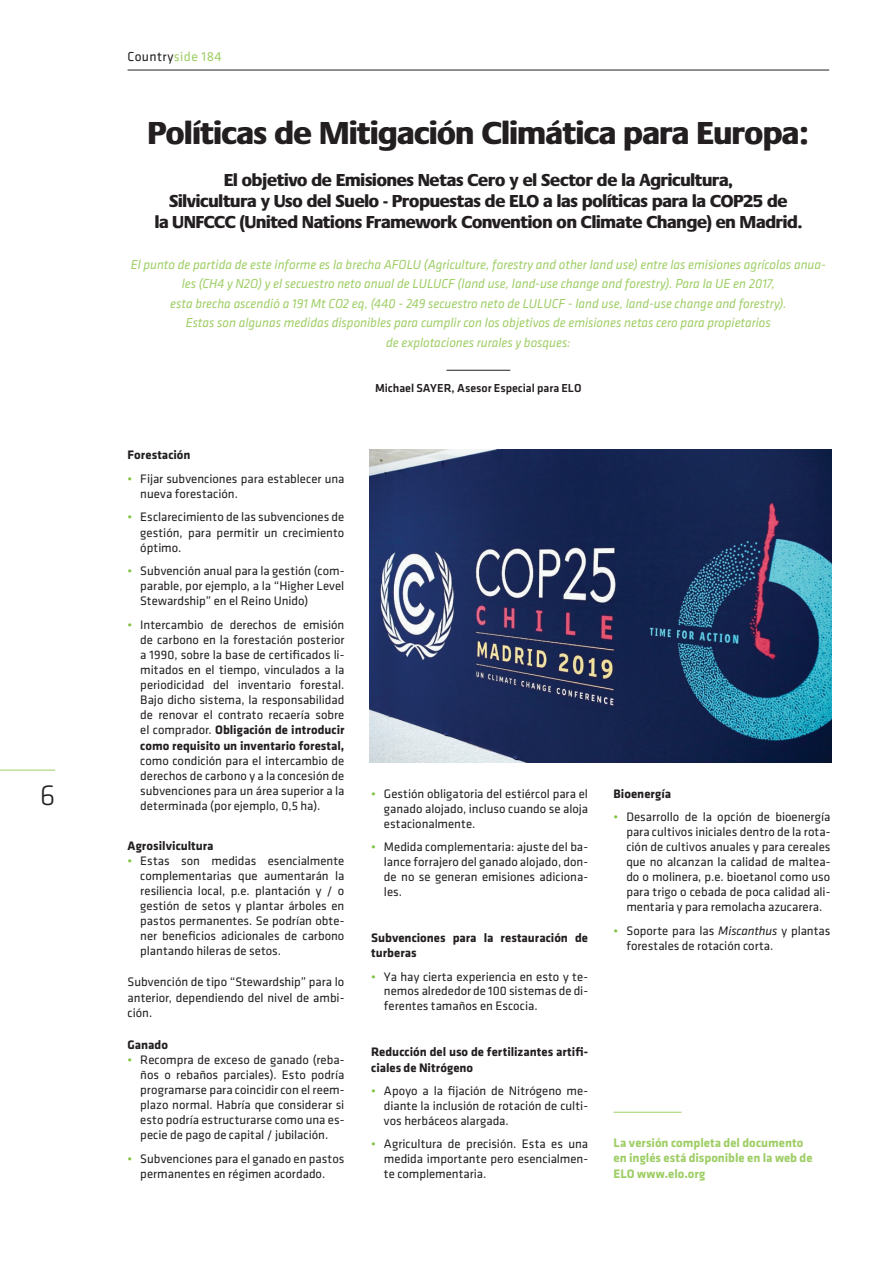
<style>
.page{position:relative;width:893px;height:1263px;background:#fff}
.page>*{position:absolute;margin:0;border:0;box-sizing:border-box;transform-origin:0 0}
.Default{font:800 33px "Praxis";letter-spacing:-.01em;color:#231f20}
.t1{font:300 30px "Klavika";color:#231f20}
.Default-2{font:800 18px/21px "Praxis";letter-spacing:-.01em;color:#231f20;text-align:center}
.GR_TITEL{font:italic 13.5px/19.5px "Klavika";letter-spacing:-.005em;color:#9fce66;text-align:center}
.t2{font:13.5px "Klavika";letter-spacing:.03em;color:#231f20}
.List_Paragraph{font:12.75px/15px "Klavika";color:#231f20;text-align:justify}
.t3{font:700 12.75px/15.5px "Klavika";color:#231f20}
.t4{font:700 12.75px/15.6px "Klavika";color:#9fce66}
.t5{font:500 12px "Klavika";color:#231f20}
.s1{color:#9fce66}
.s2{color:#7fc241}
.s3{font-weight:700}
.s4{font-style:italic}
</style>
<div class="page">
<hr style="left:0;top:770px;width:55px;height:1px;background:#9fce66">
<hr style="left:128px;top:70px;width:701px;height:1px;background:#231f20">
<hr style="left:446px;top:370px;width:64px;height:1px;background:#231f20">
<hr style="left:614px;top:1112px;width:68px;height:1px;background:#9fce66">
<img style="left:370px;top:450px;width:462px;height:313px">
<p class="t1" style="left:40px;top:779px;width:17px">6</p>
<p class="t2" style="left:128px;top:49px;width:96px">Country<span class="s1">side 184</span></p>
<p class="Default" style="left:148px;top:115px;width:662px">Políticas de Mitigación Climática para Europa:</p>
<p class="Default-2" style="left:155px;top:170px;width:649px">El objetivo de Emisiones Netas Cero y el Sector de la Agricultura,<br>Silvicultura y Uso del Suelo - Propuestas de ELO a las políticas para la COP25 de<br>la UNFCCC (United Nations Framework Convention on Climate Change) en Madrid.</p>
<p class="GR_TITEL" style="left:131px;top:255px;width:697px">El punto de partida de este informe es la brecha AFOLU (Agriculture, forestry and other land use) entre las emisiones agrícolas anua&shy;les (CH4 y N2O) y el secuestro neto anual de LULUCF (land use, land-use change and forestry). Para la UE en 2017,<br>esta brecha ascendió a 191 Mt CO2 eq, (440 - 249 secuestro neto de LULUCF - land use, land-use change and forestry).</p>
<p class="GR_TITEL" style="left:186px;top:313px;width:586px">Estas son algunas medidas disponibles para cumplir con los objetivos de emisiones netas cero para propietarios de explotaciones rurales y bosques:</p>
<p class="t5" style="left:375px;top:381px;width:208px">Michael SAYER, Asesor Especial para ELO</p>
<p class="t3" style="left:128px;top:447px;width:65px">Forestación</p>
<p class="List_Paragraph" style="left:140px;top:471px;width:206px;text-indent:-13px"><span class="s2">•</span> Fijar subvenciones para establecer una nueva forestación.</p>
<p class="List_Paragraph" style="left:140px;top:510px;width:206px;text-indent:-13px"><span class="s2">•</span> Esclarecimiento de las subvenciones de gestión, para permitir un crecimiento óptimo.</p>
<p class="List_Paragraph" style="left:140px;top:564px;width:206px;text-indent:-13px"><span class="s2">•</span> Subvención anual para la gestión (com&shy;parable, por ejemplo, a la “Higher Level Stewardship” en el Reino Unido)</p>
<p class="List_Paragraph" style="left:140px;top:617px;width:206px;text-indent:-13px"><span class="s2">•</span> Intercambio de derechos de emisión de carbono en la forestación posterior a 1990, sobre la base de certificados li&shy;mitados en el tiempo, vinculados a la periodicidad del inventario forestal.<br>Bajo dicho sistema, la responsabilidad de renovar el contrato recaería sobre el comprador. <span class="s3">Obligación de introducir como requisito un inventario forestal, </span>como condición para el intercambio de derechos de carbono y a la concesión de subvenciones para un área superior a la determinada (por ejemplo, 0,5 ha).</p>
<p class="t3" style="left:128px;top:838px;width:88px">Agrosilvicultura</p>
<p class="List_Paragraph" style="left:140px;top:853px;width:206px;text-indent:-13px"><span class="s2">•</span> Estas son medidas esencialmente complementarias que aumentarán la resiliencia local, p.e. plantación y / o gestión de setos y plantar árboles en pastos permanentes. Se podrían obte&shy;ner beneficios adicionales de carbono plantando hileras de setos.</p>
<p class="List_Paragraph" style="left:128px;top:974px;width:218px;line-height:15.8px">Subvención de tipo “Stewardship” para lo anterior, dependiendo del nivel de ambi&shy;ción.</p>
<p class="t3" style="left:128px;top:1037px;width:42px">Ganado</p>
<p class="List_Paragraph" style="left:140px;top:1052px;width:206px;text-indent:-13px"><span class="s2">•</span> Recompra de exceso de ganado (reba&shy;ños o rebaños parciales). Esto podría programarse para coincidir con el reem&shy;plazo normal. Habría que considerar si esto podría estructurarse como una es&shy;pecie de pago de capital / jubilación.</p>
<p class="List_Paragraph" style="left:128px;top:1151px;width:218px;text-align:center"><span class="s2">•</span> Subvenciones para el ganado en pastos permanentes en régimen acordado.</p>
<p class="List_Paragraph" style="left:384px;top:786px;width:206px;text-indent:-13px"><span class="s2">•</span> Gestión obligatoria del estiércol para el ganado alojado, incluso cuando se aloja estacionalmente.</p>
<p class="List_Paragraph" style="left:384px;top:840px;width:206px;text-indent:-13px"><span class="s2">•</span> Medida complementaria: ajuste del ba&shy;lance forrajero del ganado alojado, don&shy;de no se generan emisiones adiciona&shy;les.</p>
<p class="t3" style="left:371px;top:930px;width:218px">Subvenciones para la restauración de turberas</p>
<p class="List_Paragraph" style="left:384px;top:969px;width:206px;text-indent:-13px"><span class="s2">•</span> Ya hay cierta experiencia en esto y te&shy;nemos alrededor de 100 sistemas de di&shy;ferentes tamaños en Escocia.</p>
<p class="t3" style="left:371px;top:1044px;width:218px">Reducción del uso de fertilizantes artifi&shy;ciales de Nitrógeno</p>
<p class="List_Paragraph" style="left:384px;top:1084px;width:206px;text-indent:-13px"><span class="s2">•</span> Apoyo a la fijación de Nitrógeno me&shy;diante la inclusión de rotación de culti&shy;vos herbáceos alargada.</p>
<p class="List_Paragraph" style="left:384px;top:1137px;width:206px;text-indent:-13px"><span class="s2">•</span> Agricultura de precisión. Esta es una medida importante pero esencialmen&shy;te complementaria.</p>
<p class="t3" style="left:614px;top:786px;width:59px">Bioenergía</p>
<p class="List_Paragraph" style="left:626px;top:810px;width:206px;text-indent:-13px"><span class="s2">•</span> Desarrollo de la opción de bioenergía para cultivos iniciales dentro de la rota&shy;ción de cultivos anuales y para cereales que no alcanzan la calidad de maltea&shy;do o molinera, p.e. bioetanol como uso para trigo o cebada de poca calidad ali&shy;mentaria y para remolacha azucarera.</p>
<p class="List_Paragraph" style="left:626px;top:923px;width:206px;text-indent:-13px"><span class="s2">•</span> Soporte para las <span class="s4">Miscanthus</span> y plantas forestales de rotación corta.</p>
<p class="t4" style="left:614px;top:1135px;width:200px">La versión completa del documento en inglés está disponible en la web de<br>ELO www.elo.org</p>
</div>
